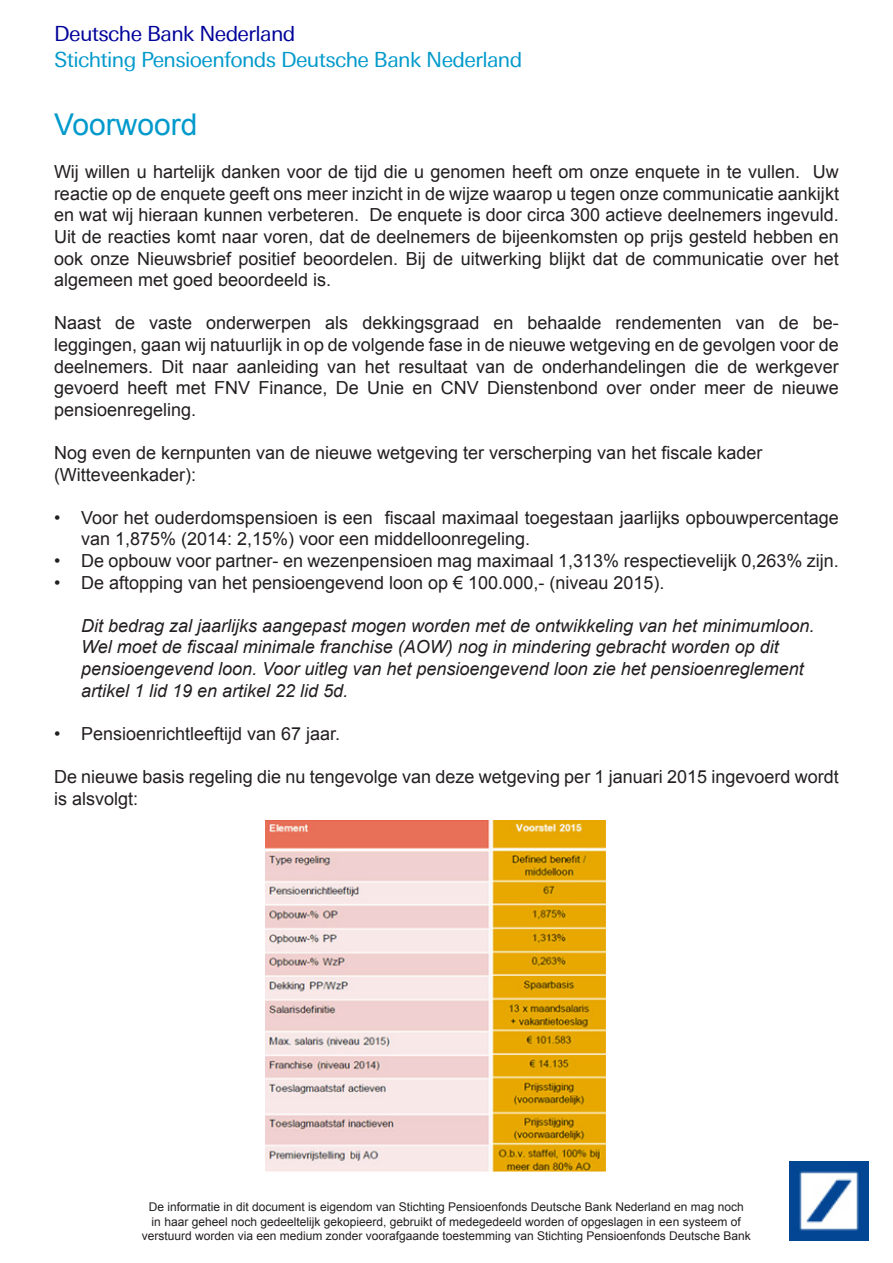
<style>
.page{position:relative;width:893px;height:1263px;background:#fff}
.page>*{position:absolute;margin:0;border:0;box-sizing:border-box;transform-origin:0 0}
.t1{font:30px "Arial";color:#09c}
.t2{font:21px "Univers Deutsche Bank";letter-spacing:-.03em;color:#09c}
.t3{font:21px "Univers Deutsche Bank";letter-spacing:-.03em;color:#009}
.t4{font:18px/21.6px "Arial";color:#231f20;text-align:justify}
.t5{font:italic 18px/21.6px "Arial";color:#231f20}
.t6{font:12px/14.4px "Arial";color:#231f20;text-align:center}
</style>
<div class="page">
<img style="left:789px;top:1161px;width:80px;height:79px">
<img style="left:266px;top:821px;width:340px;height:350px">
<p class="t3" style="left:54px;top:22px;width:243px">Deutsche Bank Nederland</p>
<p class="t2" style="left:54px;top:47px;width:470px">Stichting Pensioenfonds Deutsche Bank Nederland</p>
<p class="t1" style="left:54px;top:105px;width:145px">Voorwoord</p>
<p class="t4" style="left:54px;top:161px;width:786px">Wij willen u hartelijk danken voor de tijd die u genomen heeft om onze enquete in te vullen. Uw</p>
<p class="t4" style="left:54px;top:183px;width:786px">reactie op de enquete geeft ons meer inzicht in de wijze waarop u tegen onze communicatie aankijkt en wat wij hieraan kunnen verbeteren. De enquete is door circa 300 actieve deelnemers ingevuld.<br>Uit de reacties komt naar voren, dat de deelnemers de bijeenkomsten op prijs gesteld hebben en ook onze Nieuwsbrief positief beoordelen. Bij de uitwerking blijkt dat de communicatie over het algemeen met goed beoordeeld is.</p>
<p class="t4" style="left:54px;top:312px;width:786px">Naast de vaste onderwerpen als dekkingsgraad en behaalde rendementen van de be&shy;leggingen, gaan wij natuurlijk in op de volgende fase in de nieuwe wetgeving en de gevolgen voor de deelnemers. Dit naar aanleiding van het resultaat van de onderhandelingen die de werkgever gevoerd heeft met FNV Finance, De Unie en CNV Dienstenbond over onder meer de nieuwe pensioenregeling.</p>
<p class="t4" style="left:54px;top:442px;width:710px">Nog even de kernpunten van de nieuwe wetgeving ter verscherping van het fiscale kader</p>
<p class="t4" style="left:54px;top:464px;width:144px">(Witteveenkader):</p>
<p class="t4" style="left:81px;top:507px;width:759px;text-indent:-27px">• Voor het ouderdomspensioen is een fiscaal maximaal toegestaan jaarlijks opbouwpercentage van 1,875% (2014: 2,15%) voor een middelloonregeling.</p>
<p class="t4" style="left:54px;top:550px;width:786px">• De opbouw voor partner- en wezenpensioen mag maximaal 1,313% respectievelijk 0,263% zijn.</p>
<p class="t4" style="left:54px;top:572px;width:612px">• De aftopping van het pensioengevend loon op € 100.000,- (niveau 2015).</p>
<p class="t5" style="left:81px;top:615px;width:735px">Dit bedrag zal jaarlijks aangepast mogen worden met de ontwikkeling van het minimumloon.<br>Wel moet de fiscaal minimale franchise (AOW) nog in mindering gebracht worden op dit pensioengevend loon. Voor uitleg van het pensioengevend loon zie het pensioenreglement artikel 1 lid 19 en artikel 22 lid 5d.</p>
<p class="t4" style="left:54px;top:723px;width:288px">• Pensioenrichtleeftijd van 67 jaar.</p>
<p class="t4" style="left:54px;top:766px;width:786px">De nieuwe basis regeling die nu tengevolge van deze wetgeving per 1 januari 2015 ingevoerd wordt is alsvolgt:</p>
<p class="t6" style="left:142px;top:1200px;width:610px">De informatie in dit document is eigendom van Stichting Pensioenfonds Deutsche Bank Nederland en mag noch<br>in haar geheel noch gedeeltelijk gekopieerd, gebruikt of medegedeeld worden of opgeslagen in een systeem of verstuurd worden via een medium zonder voorafgaande toestemming van Stichting Pensioenfonds Deutsche Bank</p>
</div>
